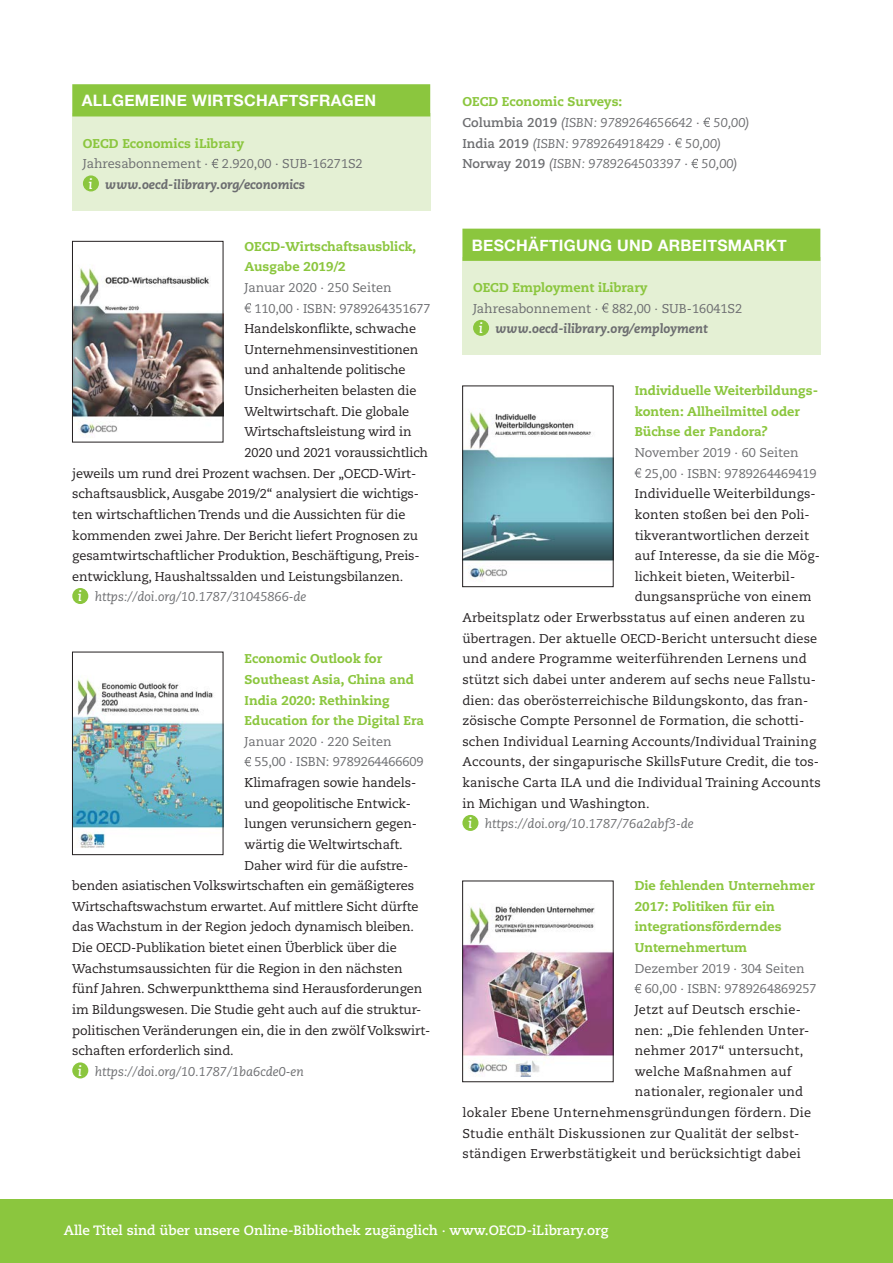
<style>
.page{position:relative;width:893px;height:1263px;background:#fff}
.page>*{position:absolute;margin:0;border:0;box-sizing:border-box;transform-origin:0 0}
.t1{font:700 15.75px "Helvetica Neue";letter-spacing:.02em;color:#fff}
.t2{font:700 13.5px "Caecilia";color:#fff}
.t3{font:12.75px "Caecilia";letter-spacing:-.01em;color:#231f20}
.t4{font:12.75px "Caecilia";letter-spacing:.01em;color:#231f20}
.t5{font:12.75px/20.5px "Caecilia";color:#6c6d70}
.t6{font:800 12.75px/20.7px "Caecilia";color:#8bc63e}
.t7{font:12.75px "Caecilia";letter-spacing:.02em;color:#231f20}
.t8{font:italic 12.75px/20.7px "Caecilia";color:#6c6d70}
.s1{font-weight:700;font-style:italic;font-size:13.95px;color:#fff}
.s2{font-weight:800;font-style:italic}
.s3{font-weight:700;font-size:13.95px;color:#fff}
.s4{font-weight:800;font-style:normal;color:#8bc63e}
.s5{font-weight:700;font-style:normal}
</style>
<div class="page">
<svg style="left:703px;top:118px;width:7px;height:9px"></svg>
<svg style="left:675px;top:138px;width:7px;height:10px"></svg>
<svg style="left:691px;top:159px;width:7px;height:9px"></svg>
<div style="left:462px;top:258px;width:359px;height:97px;background:#e4f0d4"></div>
<div style="left:462px;top:229px;width:358px;height:32px;background:#8bc63e"></div>
<svg style="left:602px;top:303px;width:6px;height:10px"></svg>
<div style="left:473px;top:320px;width:16px;height:16px;background:#8bc63e;border-radius:50%"></div>
<img style="left:464px;top:412px;width:147px;height:167px">
<div style="left:462px;top:386px;width:151px;height:201px;border:1px solid #231f20"></div>
<svg style="left:635px;top:468px;width:6px;height:10px"></svg>
<div style="left:462px;top:815px;width:16px;height:16px;background:#8bc63e;border-radius:50%"></div>
<img style="left:464px;top:905px;width:147px;height:172px">
<div style="left:462px;top:881px;width:151px;height:201px;border:1px solid #231f20"></div>
<svg style="left:635px;top:984px;width:6px;height:9px"></svg>
<div style="left:72px;top:113px;width:359px;height:98px;background:#e4f0d4"></div>
<div style="left:72px;top:84px;width:358px;height:32px;background:#8bc63e"></div>
<svg style="left:212px;top:159px;width:6px;height:9px"></svg>
<div style="left:83px;top:175px;width:16px;height:16px;background:#8bc63e;border-radius:50%"></div>
<img style="left:74px;top:268px;width:147px;height:167px">
<div style="left:72px;top:241px;width:151px;height:201px;border:1px solid #231f20"></div>
<svg style="left:244px;top:303px;width:7px;height:10px"></svg>
<div style="left:72px;top:588px;width:16px;height:16px;background:#8bc63e;border-radius:50%"></div>
<img style="left:74px;top:678px;width:147px;height:170px">
<div style="left:72px;top:652px;width:151px;height:203px;border:1px solid #231f20"></div>
<svg style="left:244px;top:757px;width:7px;height:9px"></svg>
<div style="left:72px;top:1062px;width:16px;height:16px;background:#8bc63e;border-radius:50%"></div>
<div style="left:0;top:1199px;width:893px;height:64px;background:#8bc63e"></div>
<p class="t1" style="left:82px;top:88px;width:296px">ALLGEMEINE WIRTSCHAFTSFRAGEN</p>
<p class="t6" style="left:83px;top:133px;width:163px">OECD Economics iLibrary</p>
<p class="t5" style="left:89px;top:154px;width:276px;text-indent:-6px">Jahresabonnement · 2.920,00 · SUB-16271S2 <span class="s1">i</span> <span class="s2">www.oecd-ilibrary.org/economics</span></p>
<p class="t6" style="left:244px;top:236px;width:173px">OECD-Wirtschaftsausblick,<br>Ausgabe 2019/2</p>
<p class="t5" style="left:254px;top:277px;width:178px;text-indent:-10px">Januar 2020 · 250 Seiten<br>110,00 · ISBN: 9789264351677</p>
<p class="t3" style="left:244px;top:321px;width:173px">Handelskonflikte, schwache</p>
<p class="t3" style="left:244px;top:342px;width:175px">Unternehmensinvestitionen</p>
<p class="t3" style="left:244px;top:363px;width:163px">und anhaltende politische</p>
<p class="t3" style="left:244px;top:383px;width:173px">Unsicherheiten belasten die</p>
<p class="t3" style="left:244px;top:404px;width:166px">Weltwirtschaft. Die globale</p>
<p class="t3" style="left:244px;top:425px;width:169px">Wirtschaftsleistung wird in</p>
<p class="t3" style="left:244px;top:445px;width:185px">2020 und 2021 voraussichtlich</p>
<p class="t3" style="left:72px;top:466px;width:346px">jeweils um rund drei Prozent wachsen. Der „OECD-Wirt-</p>
<p class="t3" style="left:72px;top:486px;width:348px">schaftsausblick, Ausgabe 2019/2“ analysiert die wichtigs-</p>
<p class="t3" style="left:72px;top:507px;width:335px">ten wirtschaftlichen Trends und die Aussichten für die</p>
<p class="t3" style="left:72px;top:528px;width:347px">kommenden zwei Jahre. Der Bericht liefert Prognosen zu</p>
<p class="t3" style="left:72px;top:548px;width:347px">gesamtwirtschaftlicher Produktion, Beschäftigung, Preis-</p>
<p class="t3" style="left:72px;top:569px;width:333px">entwicklung, Haushaltssalden und Leistungsbilanzen.</p>
<p class="t8" style="left:78px;top:587px;width:230px"><span class="s3">i</span> https://doi.org/10.1787/31045866-de</p>
<p class="t6" style="left:244px;top:648px;width:181px">Economic Outlook for<br>Southeast Asia, China and<br>India 2020: Rethinking<br>Education for the Digital Era</p>
<p class="t5" style="left:255px;top:731px;width:171px;text-indent:-10px">Januar 2020 · 220 Seiten<br>55,00 · ISBN: 9789264466609</p>
<p class="t3" style="left:244px;top:775px;width:173px">Klimafragen sowie handels-</p>
<p class="t3" style="left:244px;top:796px;width:168px">und geopolitische Entwick-</p>
<p class="t3" style="left:244px;top:816px;width:174px">lungen verunsichern gegen-</p>
<p class="t3" style="left:244px;top:837px;width:160px">wärtig die Weltwirtschaft.</p>
<p class="t3" style="left:244px;top:858px;width:165px">Daher wird für die aufstre-</p>
<p class="t3" style="left:72px;top:878px;width:343px">benden asiatischen Volkswirtschaften ein gemäßigteres</p>
<p class="t3" style="left:72px;top:899px;width:348px">Wirtschaftswachstum erwartet. Auf mittlere Sicht dürfte</p>
<p class="t3" style="left:72px;top:920px;width:343px">das Wachstum in der Region jedoch dynamisch bleiben.</p>
<p class="t3" style="left:72px;top:940px;width:326px">Die OECD-Publikation bietet einen Überblick über die</p>
<p class="t3" style="left:72px;top:961px;width:332px">Wachstumsaussichten für die Region in den nächsten</p>
<p class="t3" style="left:72px;top:981px;width:351px">fünf Jahren. Schwerpunktthema sind Herausforderungen</p>
<p class="t3" style="left:72px;top:1002px;width:351px">im Bildungswesen. Die Studie geht auch auf die struktur-</p>
<p class="t3" style="left:72px;top:1023px;width:360px">politischen Veränderungen ein, die in den zwölf Volkswirt-</p>
<p class="t3" style="left:72px;top:1043px;width:163px">schaften erforderlich sind.</p>
<p class="t8" style="left:78px;top:1061px;width:227px"><span class="s3">i</span> https://doi.org/10.1787/1ba6cde0-en</p>
<p class="t8" style="left:462px;top:92px;width:289px"><span class="s4">OECD Economic Surveys:<br></span><span class="s5">Columbia 2019</span> (ISBN: 9789264656642 · 50,00)<br><span class="s5">India 2019</span> (ISBN: 9789264918429 · 50,00)<br><span class="s5">Norway 2019</span> (ISBN: 9789264503397 · 50,00)</p>
<p class="t1" style="left:472px;top:233px;width:316px">BESCHÄFTIGUNG UND ARBEITSMARKT</p>
<p class="t6" style="left:473px;top:277px;width:176px">OECD Employment iLibrary</p>
<p class="t5" style="left:479px;top:298px;width:265px;text-indent:-6px">Jahresabonnement · 882,00 · SUB-16041S2 <span class="s1">i</span> <span class="s2">www.oecd-ilibrary.org/employment</span></p>
<p class="t6" style="left:635px;top:380px;width:185px">Individuelle Weiterbildungs&shy;konten: Allheilmittel oder<br>Büchse der Pandora?</p>
<p class="t5" style="left:645px;top:442px;width:173px;text-indent:-10px">November 2019 · 60 Seiten<br>25,00 · ISBN: 9789264469419</p>
<p class="t4" style="left:635px;top:486px;width:183px">Individuelle Weiterbildungs-</p>
<p class="t4" style="left:635px;top:507px;width:177px">konten stoßen bei den Poli-</p>
<p class="t4" style="left:635px;top:528px;width:176px">tikverantwortlichen derzeit</p>
<p class="t4" style="left:635px;top:548px;width:187px">auf Interesse, da sie die Mög-</p>
<p class="t4" style="left:635px;top:569px;width:162px">lichkeit bieten, Weiterbil-</p>
<p class="t4" style="left:635px;top:590px;width:178px">dungsansprüche von einem</p>
<p class="t4" style="left:462px;top:610px;width:344px">Arbeitsplatz oder Erwerbsstatus auf einen anderen zu</p>
<p class="t4" style="left:462px;top:631px;width:356px">übertragen. Der aktuelle OECD-Bericht untersucht diese</p>
<p class="t4" style="left:462px;top:651px;width:346px">und andere Programme weiterführenden Lernens und</p>
<p class="t4" style="left:462px;top:672px;width:355px">stützt sich dabei unter anderem auf sechs neue Fallstu-</p>
<p class="t4" style="left:462px;top:693px;width:347px">dien: das oberösterreichische Bildungskonto, das fran-</p>
<p class="t4" style="left:462px;top:713px;width:343px">zösische Compte Personnel de Formation, die schotti-</p>
<p class="t4" style="left:462px;top:734px;width:355px">schen Individual Learning Accounts/Individual Training</p>
<p class="t4" style="left:462px;top:755px;width:358px">Accounts, der singapurische SkillsFuture Credit, die tos-</p>
<p class="t4" style="left:462px;top:775px;width:360px">kanische Carta ILA und die Individual Training Accounts</p>
<p class="t4" style="left:462px;top:796px;width:189px">in Michigan und Washington.</p>
<p class="t8" style="left:468px;top:814px;width:227px"><span class="s3">i</span> https://doi.org/10.1787/76a2abf3-de</p>
<p class="t6" style="left:635px;top:875px;width:182px">Die fehlenden Unternehmer<br>2017: Politiken für ein integrationsförderndes<br>Unternehmertum</p>
<p class="t5" style="left:645px;top:958px;width:173px;text-indent:-10px">Dezember 2019 · 304 Seiten<br>60,00 · ISBN: 9789264869257</p>
<p class="t7" style="left:635px;top:1002px;width:168px">Jetzt auf Deutsch erschie-</p>
<p class="t7" style="left:635px;top:1023px;width:176px">nen: „Die fehlenden Unter-</p>
<p class="t7" style="left:635px;top:1043px;width:170px">nehmer 2017“ untersucht,</p>
<p class="t7" style="left:635px;top:1064px;width:158px">welche Maßnahmen auf</p>
<p class="t7" style="left:635px;top:1085px;width:170px">nationaler, regionaler und</p>
<p class="t7" style="left:462px;top:1105px;width:350px">lokaler Ebene Unternehmensgründungen fördern. Die</p>
<p class="t7" style="left:462px;top:1126px;width:338px">Studie enthält Diskussionen zur Qualität der selbst-</p>
<p class="t7" style="left:462px;top:1146px;width:340px">ständigen Erwerbstätigkeit und berücksichtigt dabei</p>
<p class="t2" style="left:64px;top:1222px;width:546px">Alle Titel sind über unsere Online-Bibliothek zugänglich · www.OECD-iLibrary.org</p>
</div>
